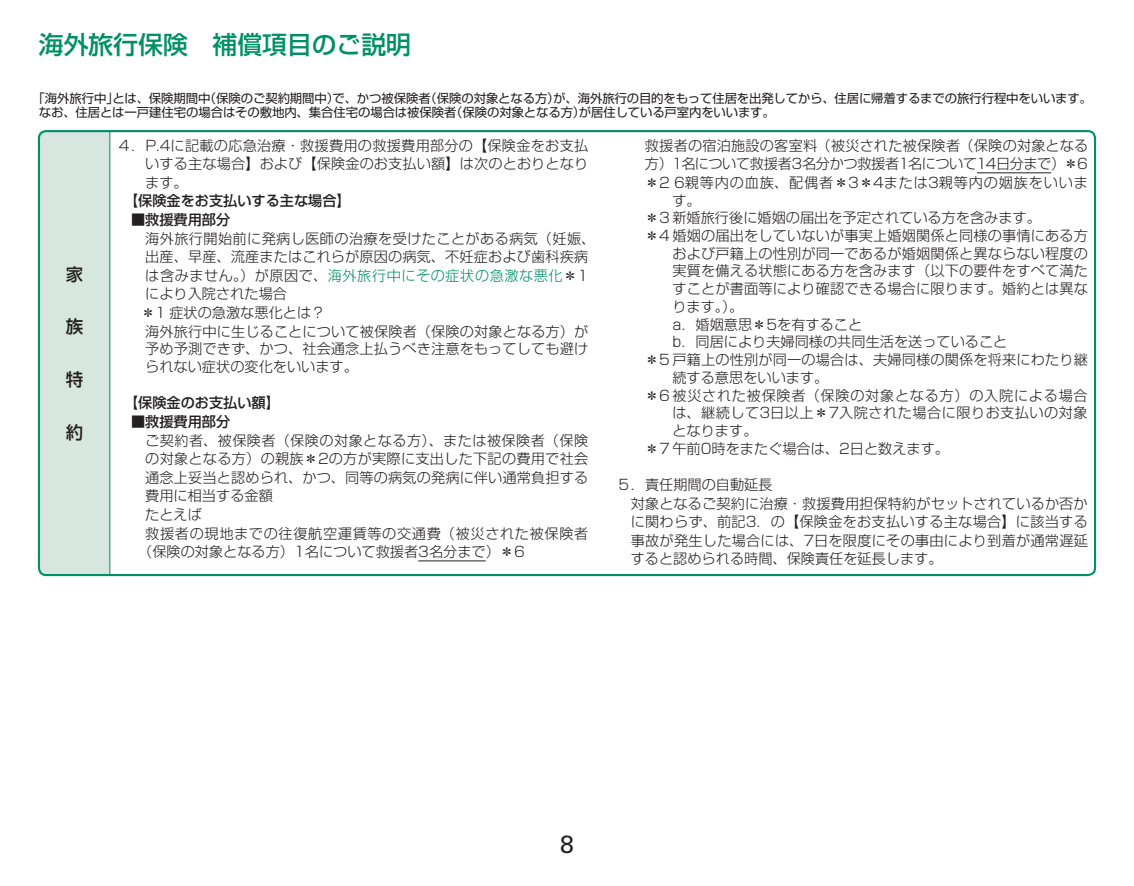
<style>
.page{position:relative;width:1134px;height:886px;background:#fff}
.page>*{position:absolute;margin:0;border:0;box-sizing:border-box;transform-origin:0 0}
.t1{font:500 24.75px "Shin Go Pr 6 N";color:#009065}
.t2{font:24.75px "Univers LT Std";color:#231f20}
.t3{font:500 17.5px "Shin Go Pr 6 N";color:#231f20}
.t4{font:300 14.25px/18.2px "Shin Go Pr 6 N";letter-spacing:.01em;color:#231f20}
.t5{font:500 14.25px "Shin Go Pr 6 N";color:#231f20}
.t6{font:300 14.25px "Shin Go Pr 6 N";letter-spacing:-.03em;color:#231f20}
.t7{font:300 14.25px "Shin Go Pr 6 N";letter-spacing:.03em;color:#231f20}
.t8{font:300 14.25px "Shin Go Pr 6 N";letter-spacing:.055em;color:#231f20}
.t9{font:300 14.25px "Shin Go Pr 6 N";letter-spacing:.045em;color:#231f20}
.t10{font:300 14.25px "Shin Go Pr 6 N";letter-spacing:.05em;color:#231f20}
.t11{font:300 14.25px "Shin Go Pr 6 N";letter-spacing:.035em;color:#231f20}
.t12{font:12.5px/14.2px "Shin Go Pr 6 N";letter-spacing:-.01em;color:#231f20}
.s1{color:#009065}
</style>
<div class="page">
<div style="left:39px;top:131px;width:71px;height:444px;background:#d7e6de"></div>
<hr style="left:109px;top:131px;width:1px;height:444px;background:#009065">
<hr style="left:418px;top:560px;width:68px;height:1px;background:#231f20">
<hr style="left:977px;top:172px;width:74px;height:1px;background:#231f20">
<h1 class="t1" style="left:39px;top:24px;width:374px">海外旅行保険　補償項目のご説明</h1>
<p class="t12" style="left:39px;top:90px;width:1055px;text-indent:-6px">「海外旅行中」とは、保険期間中（保険のご契約期間中）で、かつ被保険者（保険の対象となる方）が、海外旅行の目的をもって住居を出発してから、住居に帰着するまでの旅行行程中をいいます。なお、住居とは一戸建住宅の場合はその敷地内、集合住宅の場合は被保険者（保険の対象となる方）が居住している戸室内をいいます。</p>
<p class="t3" style="left:66px;top:260px;width:18px">家</p>
<p class="t3" style="left:66px;top:312px;width:19px">族</p>
<p class="t3" style="left:66px;top:365px;width:18px">特</p>
<p class="t3" style="left:66px;top:417px;width:18px">約</p>
<p class="t4" style="left:145px;top:135px;width:445px;text-align:justify;text-indent:-27px">4．P.4に記載の応急治療・救援費用の救援費用部分の【保険金をお支払いする主な場合】および【保険金のお支払い額】は次のとおりとなります。</p>
<p class="t5" style="left:124px;top:189px;width:228px">【保険金をお支払いする主な場合】</p>
<p class="t5" style="left:131px;top:208px;width:101px">■救援費用部分</p>
<p class="t4" style="left:141px;top:228px;width:456px">海外旅行開始前に発病し医師の治療を受けたことがある病気（妊娠、出産、早産、流産またはこれらが原因の病気、不妊症および歯科疾病は含みません。）が原因で、<span class="s1">海外旅行中にその症状の急激な悪化</span>＊1により入院された場合<br>＊1 症状の急激な悪化とは？<br>海外旅行中に生じることについて被保険者（保険の対象となる方）が予め予測できず、かつ、社会通念上払うべき注意をもってしても避けられない症状の変化をいいます。</p>
<p class="t5" style="left:124px;top:391px;width:157px">【保険金のお支払い額】</p>
<p class="t5" style="left:131px;top:410px;width:101px">■救援費用部分</p>
<p class="t7" style="left:145px;top:428px;width:444px">ご契約者、被保険者（保険の対象となる方）、または被保険者（保険</p>
<p class="t4" style="left:145px;top:448px;width:444px">の対象となる方）の親族＊2の方が実際に支出した下記の費用で社会</p>
<p class="t4" style="left:145px;top:467px;width:444px">通念上妥当と認められ、かつ、同等の病気の発病に伴い通常負担する</p>
<p class="t4" style="left:145px;top:486px;width:129px">費用に相当する金額</p>
<p class="t4" style="left:145px;top:504px;width:58px">たとえば</p>
<p class="t9" style="left:145px;top:521px;width:445px">救援者の現地までの往復航空運賃等の交通費（被災された被保険者</p>
<p class="t4" style="left:138px;top:541px;width:388px">（保険の対象となる方）1名について救援者3名分まで）＊6</p>
<p class="t4" style="left:645px;top:135px;width:445px">救援者の宿泊施設の客室料（被災された被保険者（保険の対象となる</p>
<p class="t6" style="left:645px;top:152px;width:445px">方）1名について救援者3名分かつ救援者1名について14日分まで）＊6</p>
<p class="t8" style="left:645px;top:171px;width:444px">＊2 6親等内の血族、配偶者＊3＊4または3親等内の姻族をいいま</p>
<p class="t4" style="left:672px;top:190px;width:30px">す。</p>
<p class="t4" style="left:645px;top:207px;width:398px">＊3 新婚旅行後に婚姻の届出を予定されている方を含みます。</p>
<p class="t4" style="left:645px;top:225px;width:444px">＊4 婚姻の届出をしていないが事実上婚姻関係と同様の事情にある方</p>
<p class="t4" style="left:672px;top:243px;width:417px">および戸籍上の性別が同一であるが婚姻関係と異ならない程度の</p>
<p class="t4" style="left:672px;top:261px;width:417px">実質を備える状態にある方を含みます（以下の要件をすべて満た</p>
<p class="t4" style="left:672px;top:278px;width:417px">すことが書面等により確認できる場合に限ります。婚約とは異な</p>
<p class="t4" style="left:672px;top:296px;width:72px">ります。）。</p>
<p class="t4" style="left:672px;top:314px;width:191px">a．婚姻意思＊5を有すること</p>
<p class="t4" style="left:672px;top:332px;width:336px">b．同居により夫婦同様の共同生活を送っていること</p>
<p class="t4" style="left:645px;top:349px;width:444px">＊5 戸籍上の性別が同一の場合は、夫婦同様の関係を将来にわたり継</p>
<p class="t4" style="left:672px;top:367px;width:157px">続する意思をいいます。</p>
<p class="t10" style="left:645px;top:383px;width:444px">＊6 被災された被保険者（保険の対象となる方）の入院による場合</p>
<p class="t11" style="left:672px;top:401px;width:417px">は、継続して3日以上＊7入院された場合に限りお支払いの対象</p>
<p class="t4" style="left:672px;top:420px;width:87px">となります。</p>
<p class="t4" style="left:645px;top:438px;width:306px">＊7 午前0時をまたぐ場合は、2日と数えます。</p>
<p class="t4" style="left:631px;top:474px;width:459px;text-indent:-12px">5．責任期間の自動延長<br>対象となるご契約に治療・救援費用担保特約がセットされているか否かに関わらず、前記3．の【保険金をお支払いする主な場合】に該当する事故が発生した場合には、7日を限度にその事由により到着が通常遅延すると認められる時間、保険責任を延長します。</p>
<h1 class="t2" style="left:560px;top:830px;width:15px">8</h1>
</div>
